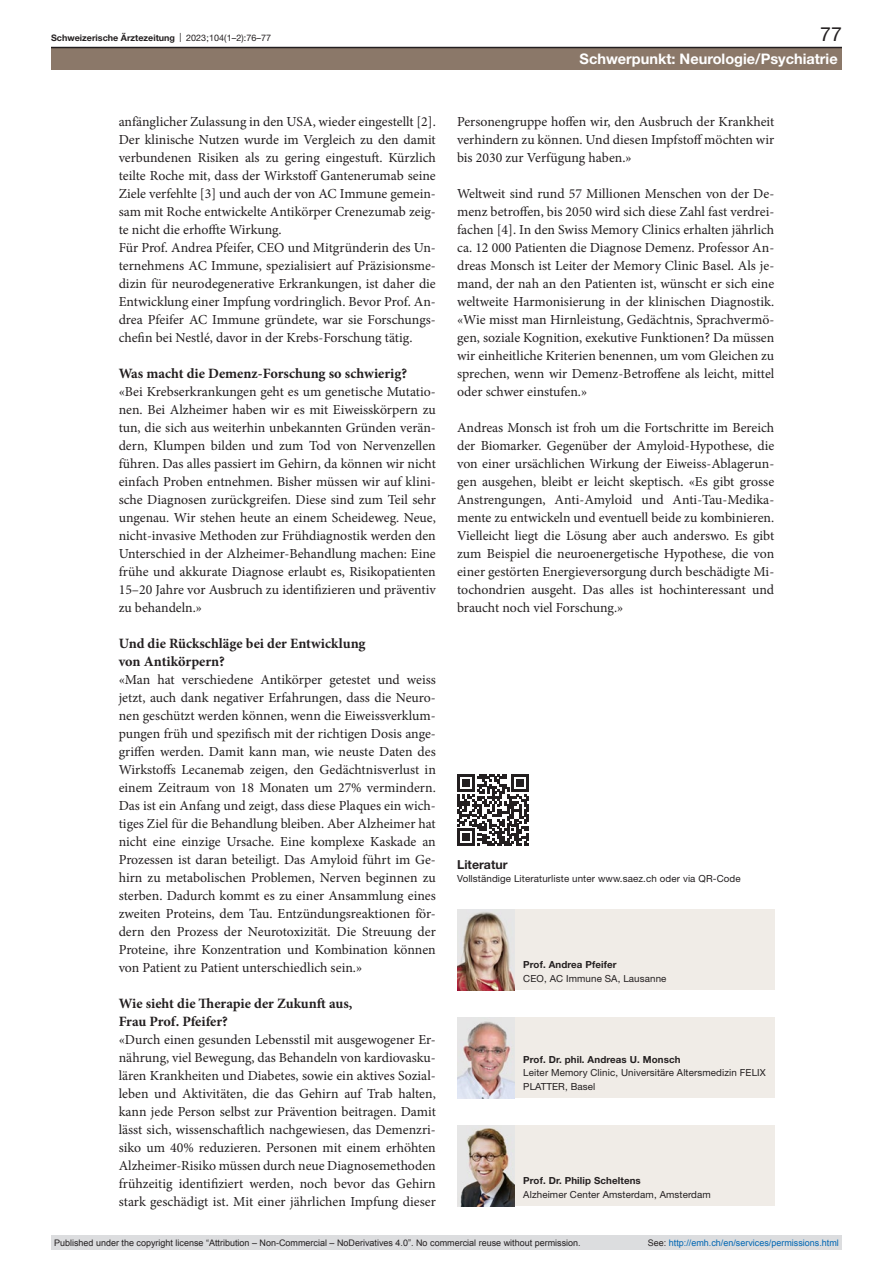
<style>
.page{position:relative;width:893px;height:1263px;background:#fff}
.page>*{position:absolute;margin:0;border:0;box-sizing:border-box;transform-origin:0 0}
.t1{font:19.5px "Helvetica Neue LT Pro";color:#231f20}
.t2{font:700 14.55px "Helvetica Neue LT Pro";color:#fff}
.interview-question{font:700 14.25px/18px "Minion Pro";color:#231f20}
.interview-answer{font:13.8px/18px "Minion Pro";color:#231f20;text-align:justify}
.paragraph{font:13.8px/18px "Minion Pro";letter-spacing:-.005em;color:#231f20;text-align:justify}
.paragraph-indent{font:13.8px/18px "Minion Pro";color:#231f20;text-align:justify}
.online-ref-head{font:700 12.3px "Helvetica Neue LT Pro";color:#231f20}
.affiliations-small{font:9.75px/13.5px "Helvetica Neue LT Pro";letter-spacing:.01em;color:#231f20}
.authors-small{font:700 9.75px "Helvetica Neue LT Pro";letter-spacing:.01em;color:#231f20}
.online-ref{font:9.75px "Helvetica Neue LT Pro";letter-spacing:.01em;color:#231f20}
.t3{font:9px "Arial";color:#231f20}
.t4{font:700 9px "Helvetica Neue LT Pro";color:#231f20}
.t5{font:9px "Arial";color:#0066b3}
.s1{font-weight:400}
.s2{color:#231f20}
</style>
<div class="page">
<div style="left:457px;top:1125px;width:317px;height:81px;background:#f0ece7"></div>
<img style="left:457px;top:1125px;width:58px;height:81px">
<div style="left:457px;top:1017px;width:317px;height:81px;background:#f0ece7"></div>
<img style="left:457px;top:1017px;width:58px;height:81px">
<div style="left:457px;top:909px;width:317px;height:81px;background:#f0ece7"></div>
<img style="left:457px;top:909px;width:58px;height:81px">
<svg style="left:457px;top:774px;width:72px;height:72px"></svg>
<div style="left:51px;top:48px;width:791px;height:22px;background:#8b7869"></div>
<hr style="left:51px;top:47px;width:791px;height:1px;background:#231f20">
<div style="left:51px;top:1235px;width:791px;height:15px;background:#dcdddf"></div>
<p class="t4" style="left:51px;top:32px;width:221px">Schweizerische Ärztezeitung <span class="s1">| 2023;104(1–2):76–77</span></p>
<h1 class="t1" style="left:820px;top:22px;width:23px">77</h1>
<p class="paragraph-indent" style="left:119px;top:113px;width:319px">anfänglicher Zulassung in den USA, wieder eingestellt [2].<br>Der klinische Nutzen wurde im Vergleich zu den damit verbundenen Risiken als zu gering eingestuft. Kürzlich teilte Roche mit, dass der Wirkstoff Gantenerumab seine Ziele verfehlte [3] und auch der von AC Immune gemein&shy;sam mit Roche entwickelte Antikörper Crenezumab zeig&shy;te nicht die erhoffte Wirkung.</p>
<p class="paragraph" style="left:119px;top:239px;width:319px">Für Prof. Andrea Pfeifer, CEO und Mitgründerin des Un&shy;ternehmens AC Immune, spezialisiert auf Präzisionsme&shy;dizin für neurodegenerative Erkrankungen, ist daher die Entwicklung einer Impfung vordringlich. Bevor Prof. An&shy;drea Pfeifer AC Immune gründete, war sie Forschungs&shy;chefin bei Nestlé, davor in der Krebs-Forschung tätig.</p>
<p class="interview-question" style="left:119px;top:364px;width:290px">Was macht die Demenz-Forschung so schwierig?</p>
<p class="interview-answer" style="left:119px;top:383px;width:319px">«Bei Krebserkrankungen geht es um genetische Mutatio&shy;nen. Bei Alzheimer haben wir es mit Eiweisskörpern zu tun, die sich aus weiterhin unbekannten Gründen verän&shy;dern, Klumpen bilden und zum Tod von Nervenzellen führen. Das alles passiert im Gehirn, da können wir nicht einfach Proben entnehmen. Bisher müssen wir auf klini&shy;sche Diagnosen zurückgreifen. Diese sind zum Teil sehr ungenau. Wir stehen heute an einem Scheideweg. Neue, nicht-invasive Methoden zur Frühdiagnostik werden den Unterschied in der Alzheimer-Behandlung machen: Eine frühe und akkurate Diagnose erlaubt es, Risikopatienten 15–20 Jahre vor Ausbruch zu identifizieren und präventiv zu behandeln.»</p>
<p class="interview-question" style="left:119px;top:634px;width:248px">Und die Rückschläge bei der Entwicklung von Antikörpern?</p>
<p class="interview-answer" style="left:119px;top:671px;width:319px">«Man hat verschiedene Antikörper getestet und weiss jetzt, auch dank negativer Erfahrungen, dass die Neuro&shy;nen geschützt werden können, wenn die Eiweissverklum&shy;pungen früh und spezifisch mit der richtigen Dosis ange&shy;griffen werden. Damit kann man, wie neuste Daten des Wirkstoffs Lecanemab zeigen, den Gedächtnisverlust in einem Zeitraum von 18 Monaten um 27% vermindern.<br>Das ist ein Anfang und zeigt, dass diese Plaques ein wich&shy;tiges Ziel für die Behandlung bleiben. Aber Alzheimer hat nicht eine einzige Ursache. Eine komplexe Kaskade an Prozessen ist daran beteiligt. Das Amyloid führt im Ge&shy;hirn zu metabolischen Problemen, Nerven beginnen zu sterben. Dadurch kommt es zu einer Ansammlung eines zweiten Proteins, dem Tau. Entzündungsreaktionen för&shy;dern den Prozess der Neurotoxizität. Die Streuung der Proteine, ihre Konzentration und Kombination können von Patient zu Patient unterschiedlich sein.»</p>
<p class="interview-question" style="left:119px;top:994px;width:235px">Wie sieht die Therapie der Zukunft aus,<br>Frau Prof. Pfeifer?</p>
<p class="interview-answer" style="left:119px;top:1031px;width:319px">«Durch einen gesunden Lebensstil mit ausgewogener Er&shy;nährung, viel Bewegung, das Behandeln von kardiovasku&shy;lären Krankheiten und Diabetes, sowie ein aktives Sozial&shy;leben und Aktivitäten, die das Gehirn auf Trab halten, kann jede Person selbst zur Prävention beitragen. Damit lässt sich, wissenschaftlich nachgewiesen, das Demenzri&shy;siko um 40% reduzieren. Personen mit einem erhöhten Alzheimer-Risiko müssen durch neue Diagnosemethoden frühzeitig identifiziert werden, noch bevor das Gehirn stark geschädigt ist. Mit einer jährlichen Impfung dieser</p>
<p class="t2" style="left:580px;top:49px;width:260px">Schwerpunkt: Neurologie/Psychiatrie</p>
<p class="interview-answer" style="left:457px;top:113px;width:319px">Personengruppe hoffen wir, den Ausbruch der Krankheit verhindern zu können. Und diesen Impfstoff möchten wir bis 2030 zur Verfügung haben.»</p>
<p class="paragraph" style="left:457px;top:185px;width:319px">Weltweit sind rund 57 Millionen Menschen von der De&shy;menz betroffen, bis 2050 wird sich diese Zahl fast verdrei&shy;fachen [4]. In den Swiss Memory Clinics erhalten jährlich ca. 12 000 Patienten die Diagnose Demenz. Professor An&shy;dreas Monsch ist Leiter der Memory Clinic Basel. Als je&shy;mand, der nah an den Patienten ist, wünscht er sich eine weltweite Harmonisierung in der klinischen Diagnostik. «Wie misst man Hirnleistung, Gedächtnis, Sprachvermö&shy;gen, soziale Kognition, exekutive Funktionen? Da müssen wir einheitliche Kriterien benennen, um vom Gleichen zu sprechen, wenn wir Demenz-Betroffene als leicht, mittel oder schwer einstufen.»</p>
<p class="paragraph" style="left:457px;top:419px;width:319px">Andreas Monsch ist froh um die Fortschritte im Bereich der Biomarker. Gegenüber der Amyloid-Hypothese, die von einer ursächlichen Wirkung der Eiweiss-Ablagerun&shy;gen ausgehen, bleibt er leicht skeptisch. «Es gibt grosse Anstrengungen, Anti-Amyloid und Anti-Tau-Medika&shy;mente zu entwickeln und eventuell beide zu kombinieren.<br>Vielleicht liegt die Lösung aber auch anderswo. Es gibt zum Beispiel die neuroenergetische Hypothese, die von einer gestörten Energieversorgung durch beschädigte Mi&shy;tochondrien ausgeht. Das alles ist hochinteressant und braucht noch viel Forschung.»</p>
<p class="online-ref-head" style="left:457px;top:856px;width:52px">Literatur</p>
<p class="online-ref" style="left:457px;top:873px;width:285px">Vollständige Literaturliste unter www.saez.ch oder via QR-Code</p>
<p class="authors-small" style="left:523px;top:958px;width:95px">Prof. Andrea Pfeifer</p>
<p class="affiliations-small" style="left:523px;top:971px;width:145px">CEO, AC Immune SA, Lausanne</p>
<p class="authors-small" style="left:523px;top:1053px;width:159px">Prof. Dr. phil. Andreas U. Monsch</p>
<p class="affiliations-small" style="left:523px;top:1066px;width:244px">Leiter Memory Clinic, Universitäre Altersmedizin FELIX<br>PLATTER, Basel</p>
<p class="authors-small" style="left:523px;top:1174px;width:119px">Prof. Dr. Philip Scheltens</p>
<p class="affiliations-small" style="left:523px;top:1187px;width:189px">Alzheimer Center Amsterdam, Amsterdam</p>
<p class="t3" style="left:54px;top:1237px;width:528px">Published under the copyright license “Attribution – Non-Commercial – NoDerivatives 4.0”. No commercial reuse without permission.</p>
<p class="t5" style="left:648px;top:1237px;width:193px"><span class="s2">See:</span> http://emh.ch/en/services/permissions.html</p>
</div>
